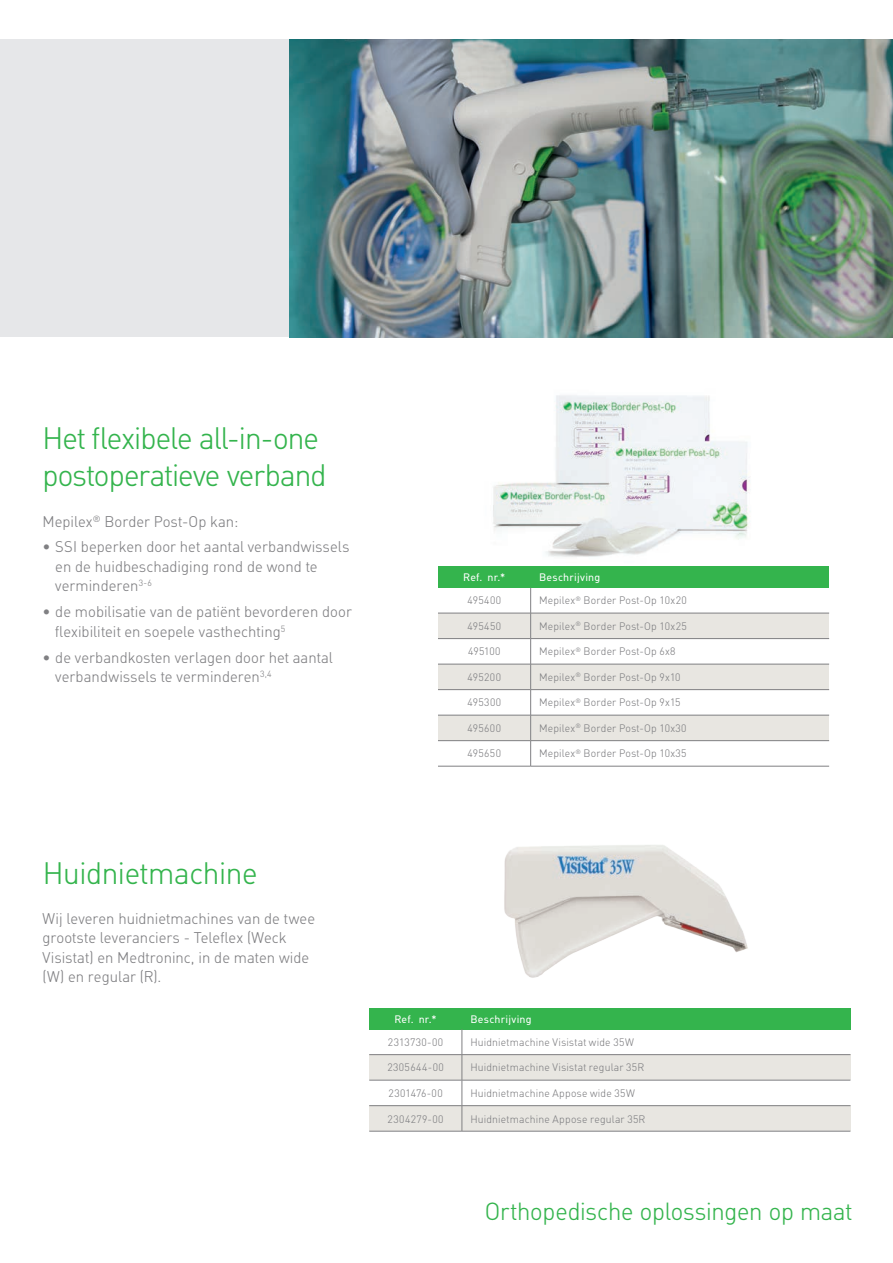
<style>
.page{position:relative;width:893px;height:1263px;background:#fff}
.page>*{position:absolute;margin:0;border:0;box-sizing:border-box;transform-origin:0 0}
.t1{font:300 30px/37.5px "MHC Din";letter-spacing:-.02em;color:#34b44d}
.t2{font:300 24px "MHC Din";letter-spacing:-.005em;color:#34b44d}
.t3{font:300 15px/19.5px "MHC Din";letter-spacing:.005em;color:#808083}
.t4{font:300 10.5px "MHC Din";letter-spacing:.025em;color:#808083}
.t5{font:10.5px "MHC Din";letter-spacing:.02em;color:#fff}
.t6{font:300 10.5px "MHC Din";letter-spacing:.045em;color:#808083}
</style>
<div class="page">
<div style="left:438px;top:566px;width:93px;height:22px;background:#34b44d"></div>
<div style="left:531px;top:566px;width:298px;height:22px;background:#34b44d"></div>
<div style="left:438px;top:613px;width:93px;height:26px;background:#e8e6e1"></div>
<div style="left:531px;top:613px;width:298px;height:26px;background:#e8e6e1"></div>
<div style="left:438px;top:664px;width:93px;height:26px;background:#e8e6e1"></div>
<div style="left:531px;top:664px;width:298px;height:26px;background:#e8e6e1"></div>
<div style="left:438px;top:715px;width:93px;height:26px;background:#e8e6e1"></div>
<div style="left:531px;top:715px;width:298px;height:26px;background:#e8e6e1"></div>
<hr style="left:531px;top:613px;width:298px;height:1px;background:#808083">
<hr style="left:531px;top:638px;width:298px;height:1px;background:#808083">
<hr style="left:531px;top:664px;width:298px;height:1px;background:#808083">
<hr style="left:531px;top:689px;width:298px;height:1px;background:#808083">
<hr style="left:531px;top:715px;width:298px;height:1px;background:#808083">
<hr style="left:531px;top:740px;width:298px;height:1px;background:#808083">
<hr style="left:438px;top:613px;width:92px;height:1px;background:#808083">
<hr style="left:438px;top:638px;width:92px;height:1px;background:#808083">
<hr style="left:438px;top:664px;width:92px;height:1px;background:#808083">
<hr style="left:438px;top:689px;width:92px;height:1px;background:#808083">
<hr style="left:438px;top:715px;width:92px;height:1px;background:#808083">
<hr style="left:438px;top:740px;width:92px;height:1px;background:#808083">
<hr style="left:438px;top:766px;width:93px;height:1px;background:#808083">
<svg style="left:530px;top:588px;width:1px;height:178px"></svg>
<hr style="left:531px;top:766px;width:298px;height:1px;background:#808083">
<div style="left:369px;top:1008px;width:93px;height:21px;background:#34b44d"></div>
<div style="left:462px;top:1008px;width:388px;height:21px;background:#34b44d"></div>
<div style="left:369px;top:1055px;width:93px;height:25px;background:#e8e6e1"></div>
<div style="left:462px;top:1055px;width:388px;height:25px;background:#e8e6e1"></div>
<div style="left:369px;top:1106px;width:93px;height:25px;background:#e8e6e1"></div>
<div style="left:462px;top:1106px;width:388px;height:25px;background:#e8e6e1"></div>
<hr style="left:369px;top:1054px;width:93px;height:1px;background:#808083">
<hr style="left:369px;top:1080px;width:93px;height:1px;background:#808083">
<hr style="left:369px;top:1105px;width:93px;height:1px;background:#808083">
<hr style="left:369px;top:1131px;width:93px;height:1px;background:#808083">
<svg style="left:462px;top:1029px;width:1px;height:102px"></svg>
<hr style="left:462px;top:1054px;width:388px;height:1px;background:#808083">
<hr style="left:462px;top:1080px;width:388px;height:1px;background:#808083">
<hr style="left:462px;top:1105px;width:388px;height:1px;background:#808083">
<hr style="left:462px;top:1131px;width:388px;height:1px;background:#808083">
<div style="left:0;top:39px;width:893px;height:298px;background:#e6e7e9"></div>
<img style="left:289px;top:39px;width:604px;height:298px">
<img style="left:493px;top:395px;width:256px;height:162px">
<img style="left:504px;top:845px;width:244px;height:133px">
<h2 class="t1" style="left:43px;top:420px;width:286px">Het fexibele all-in-one postoperatieve verband</h2>
<p class="t3" style="left:43px;top:512px;width:197px">Mepilex<sup>®</sup> Border Post-Op kan:</p>
<p class="t3" style="left:55px;top:538px;width:296px;text-indent:-13px">• SSI beperken door het aantal verbandwissels en de huidbeschadiging rond de wond te verminderen<sup>3-6</sup></p>
<p class="t3" style="left:55px;top:602px;width:298px;text-indent:-13px">• de mobilisatie van de patiënt bevorderen door fexibiliteit en soepele vasthechting<sup>5</sup></p>
<p class="t3" style="left:55px;top:648px;width:279px;text-indent:-13px">• de verbandkosten verlagen door het aantal verbandwissels te verminderen<sup>3,4</sup></p>
<p class="t5" style="left:463px;top:571px;width:44px">Ref. nr.*</p>
<p class="t5" style="left:539px;top:571px;width:63px">Beschrijving</p>
<p class="t4" style="left:467px;top:595px;width:35px">495400</p>
<p class="t4" style="left:539px;top:595px;width:149px">Mepilex<sup>®</sup> Border Post-Op 10x20</p>
<p class="t4" style="left:467px;top:620px;width:35px">495450</p>
<p class="t4" style="left:539px;top:620px;width:149px">Mepilex<sup>®</sup> Border Post-Op 10x25</p>
<p class="t4" style="left:468px;top:646px;width:34px">495100</p>
<p class="t4" style="left:539px;top:646px;width:138px">Mepilex<sup>®</sup> Border Post-Op 6x8</p>
<p class="t4" style="left:468px;top:671px;width:35px">495200</p>
<p class="t4" style="left:539px;top:671px;width:143px">Mepilex<sup>®</sup> Border Post-Op 9x10</p>
<p class="t4" style="left:467px;top:697px;width:35px">495300</p>
<p class="t4" style="left:539px;top:697px;width:143px">Mepilex<sup>®</sup> Border Post-Op 9x15</p>
<p class="t4" style="left:467px;top:722px;width:35px">495600</p>
<p class="t4" style="left:539px;top:722px;width:149px">Mepilex<sup>®</sup> Border Post-Op 10x30</p>
<p class="t4" style="left:468px;top:748px;width:35px">495650</p>
<p class="t4" style="left:539px;top:748px;width:149px">Mepilex<sup>®</sup> Border Post-Op 10x35</p>
<h2 class="t1" style="left:43px;top:855px;width:216px">Huidnietmachine</h2>
<p class="t3" style="left:43px;top:909px;width:274px">Wij leveren huidnietmachines van de twee grootste leveranciers - Telefex (Weck<br>Visistat) en Medtroninc, in de maten wide</p>
<p class="t3" style="left:43px;top:967px;width:120px">(W) en regular (R).</p>
<p class="t5" style="left:394px;top:1013px;width:44px">Ref. nr.*</p>
<p class="t5" style="left:470px;top:1013px;width:63px">Beschrijving</p>
<p class="t4" style="left:388px;top:1036px;width:57px">2313730-00</p>
<p class="t4" style="left:470px;top:1036px;width:165px">Huidnietmachine Visistat wide 35W</p>
<p class="t6" style="left:387px;top:1062px;width:58px">2305644-00</p>
<p class="t4" style="left:470px;top:1062px;width:175px">Huidnietmachine Visistat regular 35R</p>
<p class="t4" style="left:388px;top:1087px;width:56px">2301476-00</p>
<p class="t4" style="left:470px;top:1087px;width:166px">Huidnietmachine Appose wide 35W</p>
<p class="t4" style="left:388px;top:1113px;width:57px">2304279-00</p>
<p class="t4" style="left:470px;top:1113px;width:177px">Huidnietmachine Appose regular 35R</p>
<h3 class="t2" style="left:485px;top:1198px;width:369px">Orthopedische oplossingen op maat</h3>
</div>
